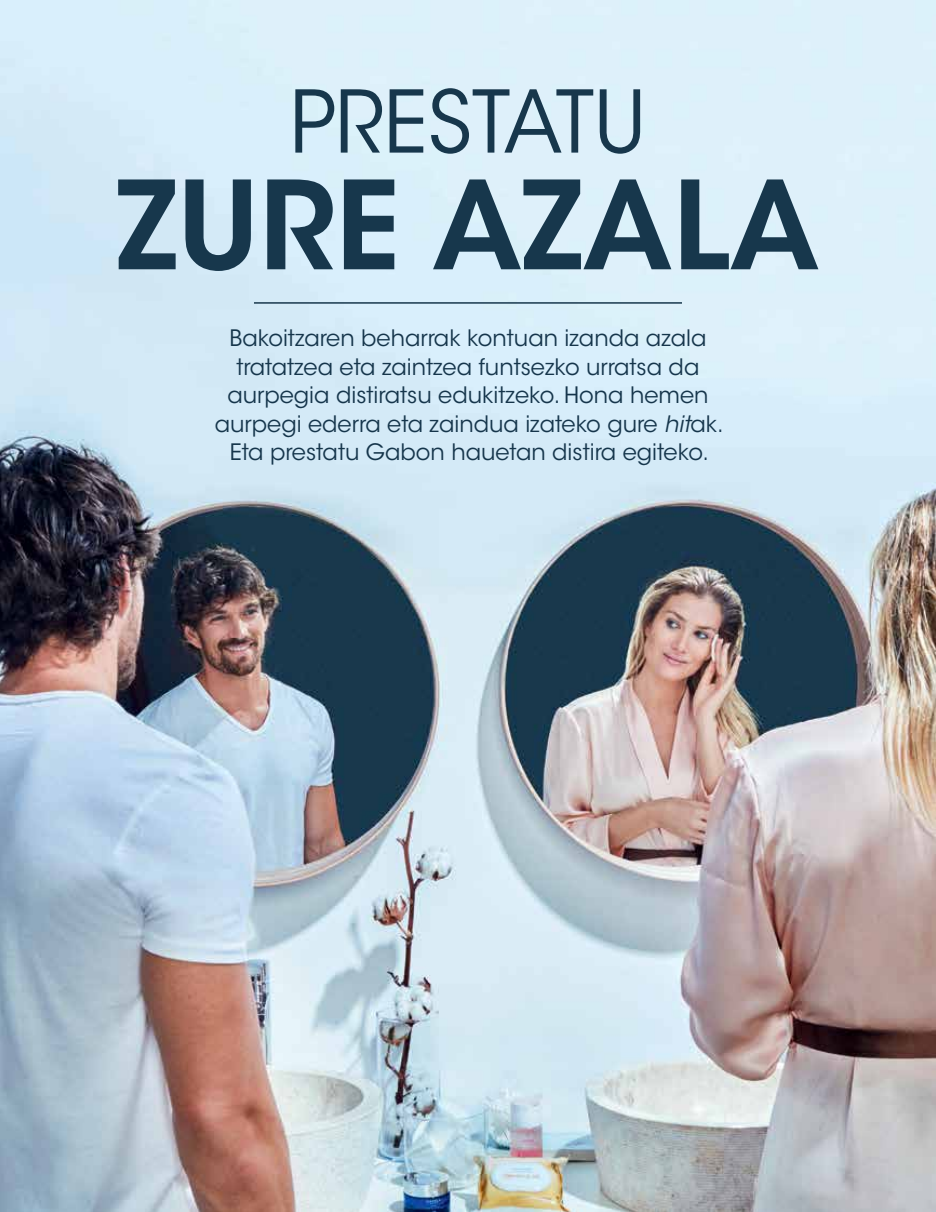
<style>
.page{position:relative;width:936px;height:1212px;background:#fff}
.page>*{position:absolute;margin:0;border:0;box-sizing:border-box;transform-origin:0 0}
.t1{font:600 121.35px "ITC Avant Garde Std";color:#17374c}
.t2{font:85.5px "ITC Avant Garde Std";color:#17374c;scale:.96 1}
.t3{font:22.5px/28.5px "ITC Avant Garde Std";color:#15354b;text-align:center}
.s1{font-style:italic}
</style>
<div class="page">
<img style="left:0;top:0;width:935px;height:1212px">
<hr style="left:254px;top:302px;width:428px;height:2px;background:#17374c">
<h2 class="t2" style="left:290px;top:70px;width:372px">PRESTATU</h2>
<h1 class="t1" style="left:117px;top:148px;width:704px">ZURE AZALA</h1>
<p class="t3" style="left:215px;top:324px;width:510px">Bakoitzaren beharrak kontuan izanda azala tratatzea eta zaintzea funtsezko urratsa da aurpegia distiratsu edukitzeko. Hona hemen aurpegi ederra eta zaindua izateko gure <span class="s1">hit</span>ak.<br>Eta prestatu Gabon hauetan distira egiteko.</p>
</div>
